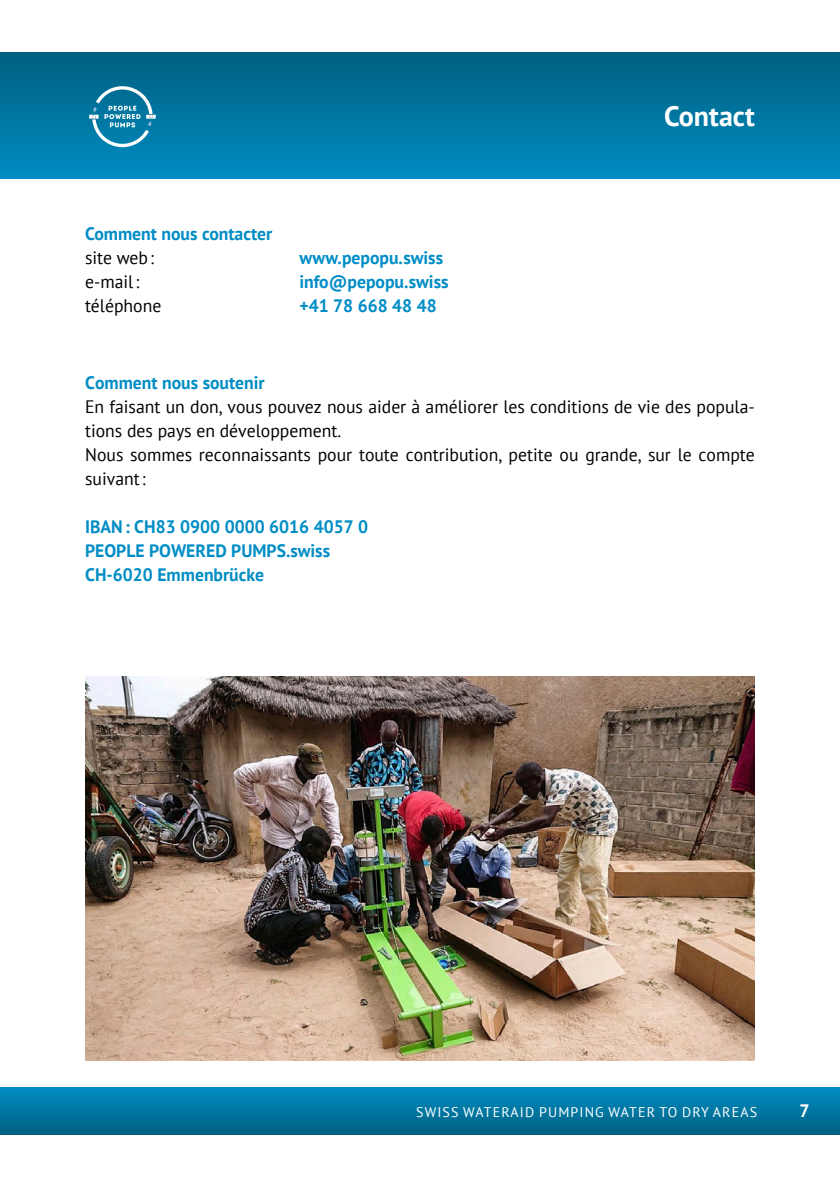
<style>
.page{position:relative;width:840px;height:1191px;background:#fff}
.page>*{position:absolute;margin:0;border:0;box-sizing:border-box;transform-origin:0 0}
.t1{font:700 28px "PT Sans";color:#fff}
.t2{font:18px/24px "PT Sans";color:#000}
.t3{font:700 18px "PT Sans";color:#008dc5}
.t4{font:700 18px "PT Sans";color:#fff}
.t5{font:14px "PT Sans";letter-spacing:.08em;color:#fff}
</style>
<div class="page">
<div style="left:0;top:1087px;width:839px;height:47px;background:linear-gradient(to bottom,#008dc5,#006181)"></div>
<div style="left:0;top:52px;width:839px;height:127px;background:linear-gradient(to bottom,#005f7f,#008cc3)"></div>
<svg style="left:89px;top:86px;width:67px;height:61px"></svg>
<img style="left:85px;top:676px;width:669px;height:384px">
<p class="t3" style="left:85px;top:222px;width:188px">Comment nous contacter</p>
<p class="t2" style="left:85px;top:246px;width:70px">site web:</p>
<p class="t3" style="left:299px;top:246px;width:145px">www.pepopu.swiss</p>
<p class="t2" style="left:85px;top:270px;width:56px">e-mail:</p>
<p class="t3" style="left:299px;top:270px;width:151px">info@pepopu.swiss</p>
<p class="t2" style="left:85px;top:294px;width:78px">téléphone</p>
<p class="t3" style="left:299px;top:294px;width:139px">+41 78 668 48 48</p>
<p class="t1" style="left:664px;top:97px;width:92px">Contact</p>
<p class="t3" style="left:85px;top:370px;width:181px">Comment nous soutenir</p>
<p class="t2" style="left:85px;top:394px;width:670px">En faisant un don, vous pouvez nous aider à améliorer les conditions de vie des popula&shy;tions des pays en développement.</p>
<p class="t2" style="left:85px;top:442px;width:671px">Nous sommes reconnaissants pour toute contribution, petite ou grande, sur le compte suivant:</p>
<p class="t3" style="left:85px;top:514px;width:284px">IBAN: CH83 0900 0000 6016 4057 0</p>
<p class="t3" style="left:85px;top:538px;width:246px">PEOPLE POWERED PUMPS.swiss</p>
<p class="t3" style="left:85px;top:562px;width:180px">CH-6020 Emmenbrücke</p>
<p class="t5" style="left:416px;top:1102px;width:342px">SWISS WATERAID PUMPING WATER TO DRY AREAS</p>
<p class="t4" style="left:799px;top:1098px;width:12px">7</p>
</div>
